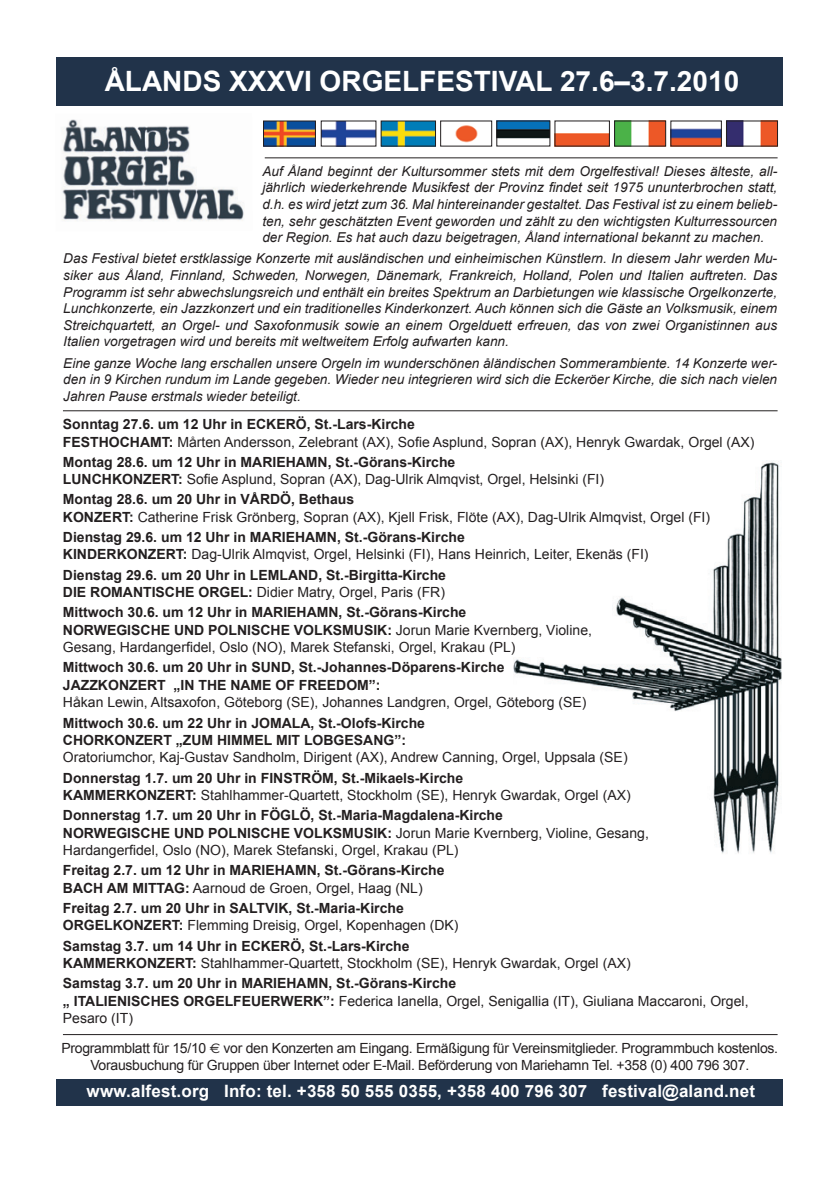
<style>
.page{position:relative;width:840px;height:1191px;background:#fff}
.page>*{position:absolute;margin:0;border:0;box-sizing:border-box;transform-origin:0 0}
.t1{font:700 28px "Arial";color:#fff}
.t2{font:700 17px "Arial";letter-spacing:.01em;color:#fff}
.t3{font:14px/17.4px "Arial";color:#231f20}
.t4{font:700 14px/17.4px "Arial";color:#231f20}
.t5{font:14px/16.8px "Arial";letter-spacing:-.02em;color:#231f20;text-align:center}
.t6{font:italic 13.6px/16.6px "Arial";color:#231f20;text-align:justify}
.s1{font-weight:700}
.s2{font-weight:400}
.s3{font-family:"Euro Sans"}
</style>
<div class="page">
<div style="left:57px;top:57px;width:725px;height:48px;background:#21334a"></div>
<div style="left:57px;top:1079px;width:725px;height:27px;background:#21334a"></div>
<hr style="left:264px;top:157px;width:513px;height:1px;background:#231f20">
<img style="left:62px;top:119px;width:182px;height:102px">
<img style="left:265px;top:123px;width:48px;height:21px">
<img style="left:498px;top:123px;width:49px;height:16px">
<div style="left:496px;top:121px;width:53px;height:25px;border:1px solid #231f20"></div>
<img style="left:323px;top:123px;width:51px;height:21px">
<img style="left:728px;top:123px;width:47px;height:21px">
<div style="left:726px;top:121px;width:51px;height:25px;border:1px solid #231f20"></div>
<img style="left:616px;top:123px;width:47px;height:21px">
<img style="left:455px;top:125px;width:23px;height:18px">
<img style="left:556px;top:133px;width:51px;height:11px">
<img style="left:672px;top:128px;width:47px;height:16px">
<img style="left:383px;top:123px;width:50px;height:21px">
<img style="left:513px;top:460px;width:267px;height:394px">
<hr style="left:63px;top:1034px;width:714px;height:1px;background:#231f20">
<hr style="left:63px;top:410px;width:714px;height:1px;background:#231f20">
<h1 class="t1" style="left:105px;top:65px;width:635px">ÅLANDS XXXVI ORGELFESTIVAL 27.6–3.7.2010</h1>
<p class="t6" style="left:262px;top:163px;width:516px">Auf Åland beginnt der Kultursommer stets mit dem Orgelfestival! Dieses älteste, all&shy;jährlich wiederkehrende Musikfest der Provinz findet seit 1975 ununterbrochen statt, d.h. es wird jetzt zum 36. Mal hintereinander gestaltet. Das Festival ist zu einem belieb&shy;ten, sehr geschätzten Event geworden und zählt zu den wichtigsten Kulturressourcen der Region. Es hat auch dazu beigetragen, Åland international bekannt zu machen.</p>
<p class="t6" style="left:63px;top:250px;width:715px">Das Festival bietet erstklassige Konzerte mit ausländischen und einheimischen Künstlern. In diesem Jahr werden Mu&shy;siker aus Åland, Finnland, Schweden, Norwegen, Dänemark, Frankreich, Holland, Polen und Italien auftreten. Das Programm ist sehr abwechslungsreich und enthält ein breites Spektrum an Darbietungen wie klassische Orgelkonzerte, Lunchkonzerte, ein Jazzkonzert und ein traditionelles Kinderkonzert. Auch können sich die Gäste an Volksmusik, einem Streichquartett, an Orgel- und Saxofonmusik sowie an einem Orgelduett erfreuen, das von zwei Organistinnen aus Italien vorgetragen wird und bereits mit weltweitem Erfolg aufwarten kann.</p>
<p class="t6" style="left:63px;top:354px;width:715px">Eine ganze Woche lang erschallen unsere Orgeln im wunderschönen åländischen Sommerambiente. 14 Konzerte wer&shy;den in 9 Kirchen rundum im Lande gegeben. Wieder neu integrieren wird sich die Eckeröer Kirche, die sich nach vielen Jahren Pause erstmals wieder beteiligt.</p>
<p class="t3" style="left:63px;top:415px;width:692px"><span class="s1">Sonntag 27.6. um 12 Uhr in ECKERÖ, St.-Lars-Kirche<br>FESTHOCHAMT:</span> Mårten Andersson, Zelebrant (AX), Sofie Asplund, Sopran (AX), Henryk Gwardak, Orgel (AX)</p>
<p class="t4" style="left:63px;top:453px;width:542px">Montag 28.6. um 12 Uhr in MARIEHAMN, St.-Görans-Kirche<br>LUNCHKONZERT: <span class="s2">Sofie Asplund, Sopran (AX), Dag-Ulrik Almqvist, Orgel, Helsinki (FI)</span></p>
<p class="t3" style="left:63px;top:491px;width:648px"><span class="s1">Montag 28.6. um 20 Uhr in VÅRDÖ, Bethaus<br>KONZERT:</span> Catherine Frisk Grönberg, Sopran (AX), Kjell Frisk, Flöte (AX), Dag-Ulrik Almqvist, Orgel (FI)</p>
<p class="t3" style="left:63px;top:528px;width:586px"><span class="s1">Dienstag 29.6. um 12 Uhr in MARIEHAMN, St.-Görans-Kirche<br>KINDERKONZERT:</span> Dag-Ulrik Almqvist, Orgel, Helsinki (FI), Hans Heinrich, Leiter, Ekenäs (FI)</p>
<p class="t4" style="left:63px;top:566px;width:384px">Dienstag 29.6. um 20 Uhr in LEMLAND, St.-Birgitta-Kirche<br>DIE ROMANTISCHE ORGEL: <span class="s2">Didier Matry, Orgel, Paris (FR)</span></p>
<p class="t3" style="left:63px;top:604px;width:530px"><span class="s1">Mittwoch 30.6. um 12 Uhr in MARIEHAMN, St.-Görans-Kirche<br>NORWEGISCHE UND POLNISCHE VOLKSMUSIK:</span> Jorun Marie Kvernberg, Violine,<br>Gesang, Hardangerfidel, Oslo (NO), Marek Stefanski, Orgel, Krakau (PL)</p>
<p class="t4" style="left:63px;top:659px;width:443px">Mittwoch 30.6. um 20 Uhr in SUND, St.-Johannes-Döparens-Kirche<br>JAZZKONZERT „IN THE NAME OF FREEDOM”:</p>
<p class="t3" style="left:63px;top:693px;width:524px">Håkan Lewin, Altsaxofon, Göteborg (SE), Johannes Landgren, Orgel, Göteborg (SE)</p>
<p class="t4" style="left:63px;top:714px;width:363px">Mittwoch 30.6. um 22 Uhr in JOMALA, St.-Olofs-Kirche<br>CHORKONZERT „ZUM HIMMEL MIT LOBGESANG”:</p>
<p class="t3" style="left:63px;top:748px;width:566px">Oratoriumchor, Kaj-Gustav Sandholm, Dirigent (AX), Andrew Canning, Orgel, Uppsala (SE)</p>
<p class="t4" style="left:63px;top:769px;width:569px">Donnerstag 1.7. um 20 Uhr in FINSTRÖM, St.-Mikaels-Kirche<br>KAMMERKONZERT: <span class="s2">Stahlhammer-Quartett, Stockholm (SE), Henryk Gwardak, Orgel (AX)</span></p>
<p class="t3" style="left:63px;top:806px;width:587px"><span class="s1">Donnerstag 1.7. um 20 Uhr in FÖGLÖ, St.-Maria-Magdalena-Kirche<br>NORWEGISCHE UND POLNISCHE VOLKSMUSIK:</span> Jorun Marie Kvernberg, Violine, Gesang,<br>Hardangerfidel, Oslo (NO), Marek Stefanski, Orgel, Krakau (PL)</p>
<p class="t4" style="left:63px;top:861px;width:383px">Freitag 2.7. um 12 Uhr in MARIEHAMN, St.-Görans-Kirche<br>BACH AM MITTAG: <span class="s2">Aarnoud de Groen, Orgel, Haag (NL)</span></p>
<p class="t4" style="left:63px;top:899px;width:397px">Freitag 2.7. um 20 Uhr in SALTVIK, St.-Maria-Kirche<br>ORGELKONZERT: <span class="s2">Flemming Dreisig, Orgel, Kopenhagen (DK)</span></p>
<p class="t3" style="left:63px;top:937px;width:569px"><span class="s1">Samstag 3.7. um 14 Uhr in ECKERÖ, St.-Lars-Kirche<br>KAMMERKONZERT:</span> Stahlhammer-Quartett, Stockholm (SE), Henryk Gwardak, Orgel (AX)</p>
<p class="t4" style="left:63px;top:974px;width:686px">Samstag 3.7. um 20 Uhr in MARIEHAMN, St.-Görans-Kirche<br>„ ITALIENISCHES ORGELFEUERWERK”: <span class="s2">Federica Ianella, Orgel, Senigallia (IT), Giuliana Maccaroni, Orgel,<br>Pesaro (IT)</span></p>
<p class="t5" style="left:61px;top:1039px;width:718px">Programmblatt für 15/10 <span class="s3">€</span> vor den Konzerten am Eingang. Ermäßigung für Vereinsmitglieder. Programmbuch kostenlos.<br>Vorausbuchung für Gruppen über Internet oder E-Mail. Beförderung von Mariehamn Tel. +358 (0) 400 796 307.</p>
<p class="t2" style="left:87px;top:1082px;width:669px">www.alfest.org Info: tel. +358 50 555 0355, +358 400 796 307 festival@aland.net</p>
</div>
